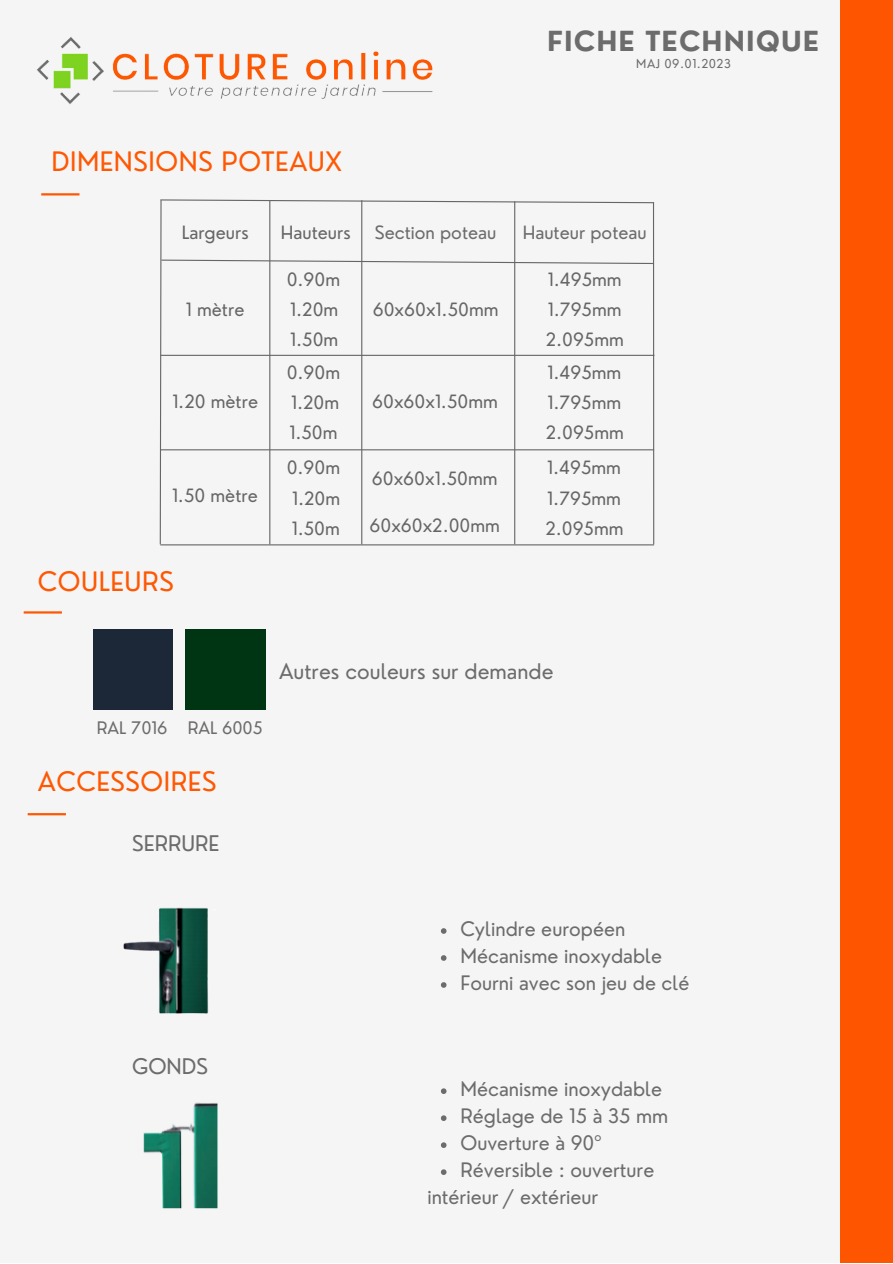
<style>
.page{position:relative;width:893px;height:1264px;background:#fff}
.page>*{position:absolute;margin:0;border:0;box-sizing:border-box;transform-origin:0 0}
.t1{font:700 27px "Nourd";letter-spacing:.04em;color:#6c6c6c}
.t2{font:26.1px "Nourd";letter-spacing:.02em;color:#ff5803}
.t3{font:21px "Nourd";color:#6c6c6c}
.t4{font:19.5px/27px "Nourd";color:#6c6c6c}
.t5{font:17.85px/30.2px "Nourd";color:#666;text-align:justify}
.t6{font:17.85px "Nourd";color:#6c6c6c}
.t7{font:16.8px "Nourd";color:#6c6c6c}
.t8{font:12px "Nourd";letter-spacing:.04em;color:#6c6c6c}
</style>
<div class="page">
<div style="left:0;top:0;width:892px;height:1262px;background:#f5f5f5"></div>
<div style="left:840px;top:0;width:52px;height:1262px;background:#fe5600"></div>
<img style="left:37px;top:37px;width:396px;height:67px">
<hr style="left:28px;top:813px;width:38px;height:2px;background:#ff5803">
<svg style="left:159px;top:199px;width:496px;height:346px"></svg>
<hr style="left:161px;top:355px;width:493px;height:1px;background:#666">
<hr style="left:160px;top:449px;width:494px;height:1px;background:#666">
<hr style="left:653px;top:202px;width:1px;height:342px;background:#666">
<hr style="left:41px;top:193px;width:38px;height:2px;background:#ff5803">
<hr style="left:514px;top:201px;width:1px;height:343px;background:#666">
<hr style="left:361px;top:200px;width:1px;height:344px;background:#666">
<hr style="left:269px;top:200px;width:1px;height:344px;background:#666">
<img style="left:123px;top:907px;width:86px;height:107px">
<img style="left:143px;top:1102px;width:75px;height:107px">
<svg style="left:441px;top:928px;width:5px;height:5px"></svg>
<svg style="left:441px;top:955px;width:5px;height:5px"></svg>
<svg style="left:441px;top:982px;width:5px;height:5px"></svg>
<svg style="left:441px;top:1088px;width:5px;height:5px"></svg>
<svg style="left:441px;top:1115px;width:5px;height:5px"></svg>
<svg style="left:441px;top:1142px;width:5px;height:5px"></svg>
<svg style="left:441px;top:1169px;width:5px;height:5px"></svg>
<hr style="left:160px;top:544px;width:494px;height:1px;background:#666">
<hr style="left:24px;top:611px;width:38px;height:2px;background:#ff5803">
<div style="left:185px;top:629px;width:80px;height:80px;background:#003514"></div>
<div style="left:93px;top:629px;width:79px;height:80px;background:#1c2737"></div>
<h1 class="t1" style="left:547px;top:24px;width:273px">FICHE TECHNIQUE</h1>
<p class="t8" style="left:636px;top:56px;width:96px">MAJ 09.01.2023</p>
<h2 class="t2" style="left:51px;top:145px;width:292px">DIMENSIONS POTEAUX</h2>
<p class="t5" style="left:182px;top:217px;width:68px">Largeurs</p>
<p class="t5" style="left:281px;top:217px;width:71px">Hauteurs</p>
<p class="t5" style="left:186px;top:294px;width:60px">1 mètre</p>
<p class="t5" style="left:172px;top:386px;width:87px">1.20 mètre</p>
<p class="t5" style="left:287px;top:264px;width:55px">0.90m 1.20m 1.50m</p>
<p class="t5" style="left:287px;top:357px;width:55px">0.90m 1.20m 1.50m</p>
<p class="t6" style="left:375px;top:221px;width:123px">Section poteau</p>
<p class="t6" style="left:522px;top:221px;width:125px">Hauteur poteau</p>
<p class="t5" style="left:373px;top:294px;width:127px">60x60x1.50mm</p>
<p class="t5" style="left:372px;top:386px;width:127px">60x60x1.50mm</p>
<p class="t5" style="left:545px;top:264px;width:80px;text-align:left">1.495mm<br>1.795mm<br>2.095mm</p>
<p class="t5" style="left:545px;top:357px;width:80px;text-align:left">1.495mm<br>1.795mm<br>2.095mm</p>
<p class="t5" style="left:172px;top:480px;width:87px">1.50 mètre</p>
<h2 class="t2" style="left:38px;top:565px;width:137px">COULEURS</h2>
<p class="t5" style="left:287px;top:452px;width:55px">0.90m 1.20m 1.50m</p>
<p class="t5" style="left:545px;top:452px;width:80px;text-align:left">1.495mm<br>1.795mm<br>2.095mm</p>
<p class="t5" style="left:372px;top:463px;width:127px">60x60x1.50mm</p>
<p class="t5" style="left:369px;top:510px;width:132px">60x60x2.00mm</p>
<p class="t7" style="left:97px;top:716px;width:167px">RAL 7016 RAL 6005</p>
<h2 class="t2" style="left:38px;top:764px;width:180px">ACCESSOIRES</h2>
<p class="t3" style="left:132px;top:830px;width:89px">SERRURE</p>
<p class="t3" style="left:279px;top:657px;width:276px">Autres couleurs sur demande</p>
<p class="t3" style="left:132px;top:1052px;width:77px">GONDS</p>
<p class="t4" style="left:460px;top:915px;width:230px">Cylindre européen<br>Mécanisme inoxydable<br>Fourni avec son jeu de clé</p>
<p class="t4" style="left:460px;top:1075px;width:203px">Mécanisme inoxydable</p>
<p class="t4" style="left:460px;top:1102px;width:209px">Réglage de 15 à 35 mm</p>
<p class="t4" style="left:460px;top:1129px;width:142px">Ouverture à 90º</p>
<p class="t4" style="left:460px;top:1156px;width:195px">Réversible : ouverture</p>
<p class="t4" style="left:427px;top:1183px;width:172px">intérieur / extérieur</p>
</div>
